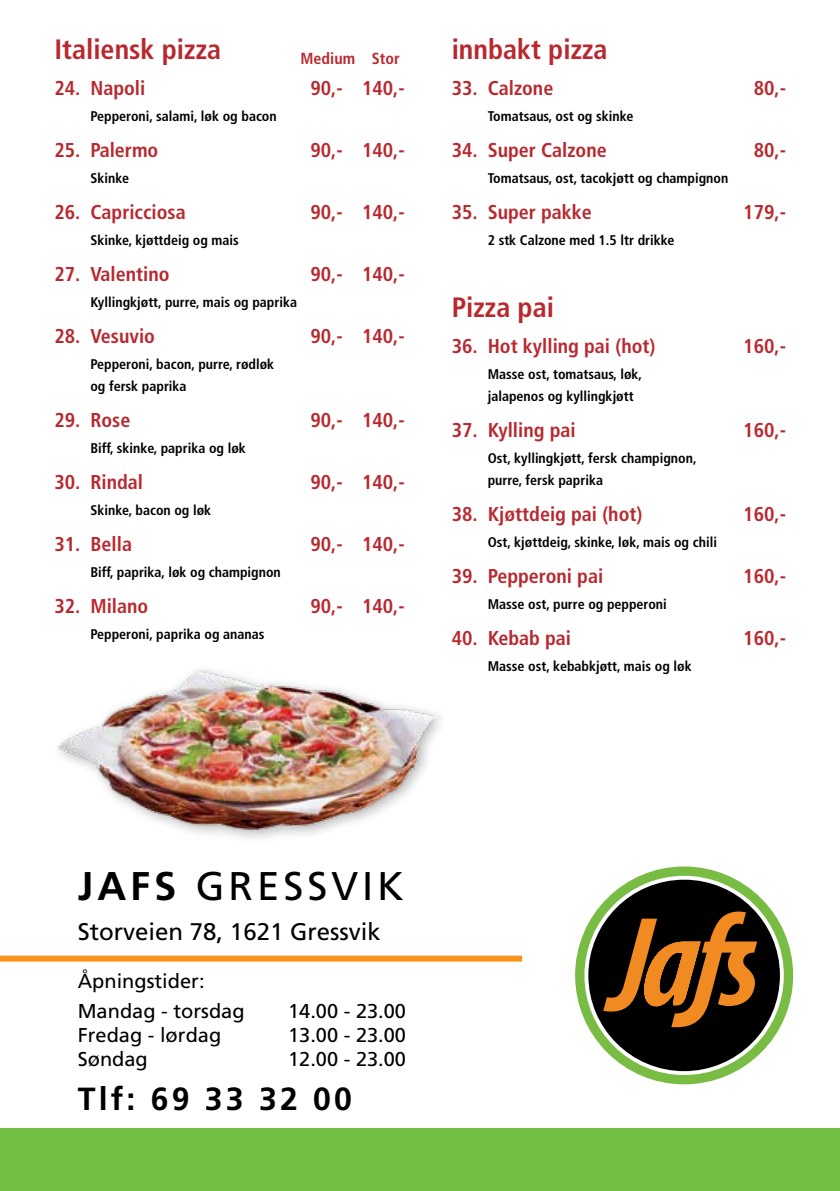
<style>
.page{position:relative;width:840px;height:1191px;background:#fff}
.page>*{position:absolute;margin:0;border:0;box-sizing:border-box;transform-origin:0 0}
.t1{font:40px "Frutiger";letter-spacing:.1em;color:#000}
.t2{font:700 32px "Frutiger";letter-spacing:.1em;color:#000}
.t3{font:700 condensed 28px "Frutiger";color:#b8292f}
.t4{font:24px "Frutiger";color:#000}
.t5{font:700 condensed 20px "Frutiger";color:#b8292f}
.t6{font:20px/30px "Frutiger";color:#000}
.t7{font:700 condensed 16px "Frutiger";color:#b8292f}
.t8{font:700 condensed 14px/22px "Frutiger";color:#000}
.s1{font-weight:700}
</style>
<div class="page">
<div style="left:0;top:1128px;width:839px;height:63px;background:#72bf44"></div>
<div style="left:0;top:955px;width:522px;height:6px;background:#f7941e"></div>
<svg style="left:575px;top:866px;width:217px;height:218px"></svg>
<div style="left:588px;top:879px;width:191px;height:192px;background:#000;border-radius:50%"></div>
<svg style="left:603px;top:911px;width:153px;height:116px"></svg>
<img style="left:57px;top:670px;width:384px;height:169px">
<h3 class="t3" style="left:54px;top:33px;width:168px">Italiensk pizza</h3>
<h3 class="t5" style="left:54px;top:76px;width:92px">24. Napoli</h3>
<h3 class="t5" style="left:310px;top:76px;width:96px">90,- 140,-</h3>
<p class="t8" style="left:90px;top:105px;width:188px">Pepperoni, salami, løk og bacon</p>
<h3 class="t5" style="left:54px;top:138px;width:105px">25. Palermo</h3>
<h3 class="t5" style="left:310px;top:138px;width:96px">90,- 140,-</h3>
<p class="t8" style="left:90px;top:167px;width:40px">Skinke</p>
<h3 class="t5" style="left:54px;top:200px;width:133px">26. Capricciosa</h3>
<h3 class="t5" style="left:310px;top:200px;width:96px">90,- 140,-</h3>
<p class="t8" style="left:90px;top:229px;width:150px">Skinke, kjøttdeig og mais</p>
<h3 class="t5" style="left:54px;top:262px;width:117px">27. Valentino</h3>
<h3 class="t5" style="left:310px;top:262px;width:96px">90,- 140,-</h3>
<p class="t8" style="left:90px;top:291px;width:208px">Kyllingkjøtt, purre, mais og paprika</p>
<h3 class="t5" style="left:54px;top:324px;width:102px">28. Vesuvio</h3>
<h3 class="t5" style="left:310px;top:324px;width:96px">90,- 140,-</h3>
<p class="t8" style="left:90px;top:353px;width:185px">Pepperoni, bacon, purre, rødløk og fersk paprika</p>
<h3 class="t5" style="left:54px;top:408px;width:78px">29. Rose</h3>
<h3 class="t5" style="left:310px;top:408px;width:96px">90,- 140,-</h3>
<p class="t8" style="left:90px;top:437px;width:157px">Biff, skinke, paprika og løk</p>
<h3 class="t5" style="left:54px;top:470px;width:90px">30. Rindal</h3>
<h3 class="t5" style="left:310px;top:470px;width:96px">90,- 140,-</h3>
<p class="t8" style="left:90px;top:499px;width:122px">Skinke, bacon og løk</p>
<h3 class="t5" style="left:54px;top:532px;width:79px">31. Bella</h3>
<h3 class="t5" style="left:310px;top:532px;width:96px">90,- 140,-</h3>
<p class="t8" style="left:90px;top:561px;width:192px">Biff, paprika, løk og champignon</p>
<h3 class="t5" style="left:54px;top:594px;width:95px">32. Milano</h3>
<h3 class="t5" style="left:310px;top:594px;width:96px">90,- 140,-</h3>
<p class="t8" style="left:90px;top:623px;width:175px">Pepperoni, paprika og ananas</p>
<p class="t7" style="left:300px;top:49px;width:101px">Medium Stor</p>
<h3 class="t3" style="left:451px;top:33px;width:157px">innbakt pizza</h3>
<h3 class="t5" style="left:451px;top:76px;width:103px">33. Calzone</h3>
<h3 class="t5" style="left:753px;top:76px;width:34px">80,-</h3>
<p class="t8" style="left:487px;top:105px;width:147px">Tomatsaus, ost og skinke</p>
<h3 class="t5" style="left:451px;top:138px;width:156px">34. Super Calzone</h3>
<h3 class="t5" style="left:753px;top:138px;width:34px">80,-</h3>
<p class="t8" style="left:487px;top:167px;width:242px">Tomatsaus, ost, tacokjøtt og champignon</p>
<h3 class="t5" style="left:451px;top:200px;width:141px">35. Super pakke</h3>
<h3 class="t5" style="left:742px;top:200px;width:44px">179,-</h3>
<p class="t8" style="left:487px;top:229px;width:188px">2 stk Calzone med 1.5 ltr drikke</p>
<h3 class="t3" style="left:451px;top:291px;width:104px">Pizza pai</h3>
<h3 class="t5" style="left:451px;top:334px;width:205px">36. Hot kylling pai (hot)</h3>
<h3 class="t5" style="left:742px;top:334px;width:44px">160,-</h3>
<p class="t8" style="left:487px;top:363px;width:156px">Masse ost, tomatsaus, løk, jalapenos og kyllingkjøtt</p>
<h3 class="t5" style="left:451px;top:418px;width:125px">37. Kylling pai</h3>
<h3 class="t5" style="left:742px;top:418px;width:44px">160,-</h3>
<p class="t8" style="left:487px;top:447px;width:210px">Ost, kyllingkjøtt, fersk champignon, purre, fersk paprika</p>
<h3 class="t5" style="left:451px;top:502px;width:192px">38. Kjøttdeig pai (hot)</h3>
<h3 class="t5" style="left:742px;top:502px;width:44px">160,-</h3>
<p class="t8" style="left:487px;top:531px;width:230px">Ost, kjøttdeig, skinke, løk, mais og chili</p>
<h3 class="t5" style="left:451px;top:564px;width:153px">39. Pepperoni pai</h3>
<h3 class="t5" style="left:742px;top:564px;width:44px">160,-</h3>
<p class="t8" style="left:487px;top:593px;width:180px">Masse ost, purre og pepperoni</p>
<h3 class="t5" style="left:451px;top:626px;width:121px">40. Kebab pai</h3>
<h3 class="t5" style="left:742px;top:626px;width:44px">160,-</h3>
<p class="t8" style="left:487px;top:655px;width:205px">Masse ost, kebabkjøtt, mais og løk</p>
<h1 class="t1" style="left:78px;top:863px;width:327px"><span class="s1">JAFS</span> Gressvik</h1>
<h3 class="t4" style="left:78px;top:917px;width:304px">Storveien 78, 1621 Gressvik</h3>
<h3 class="t6" style="left:78px;top:966px;width:168px">Åpningstider:<br>Mandag - torsdag</h3>
<h3 class="t6" style="left:288px;top:996px;width:119px">14.00 - 23.00</h3>
<h3 class="t6" style="left:78px;top:1020px;width:145px">Fredag - lørdag</h3>
<h3 class="t6" style="left:288px;top:1020px;width:119px">13.00 - 23.00</h3>
<h3 class="t6" style="left:78px;top:1044px;width:71px">Søndag</h3>
<h3 class="t6" style="left:288px;top:1044px;width:119px">12.00 - 23.00</h3>
<h2 class="t2" style="left:78px;top:1080px;width:275px">Tlf: 69 33 32 00</h2>
</div>
